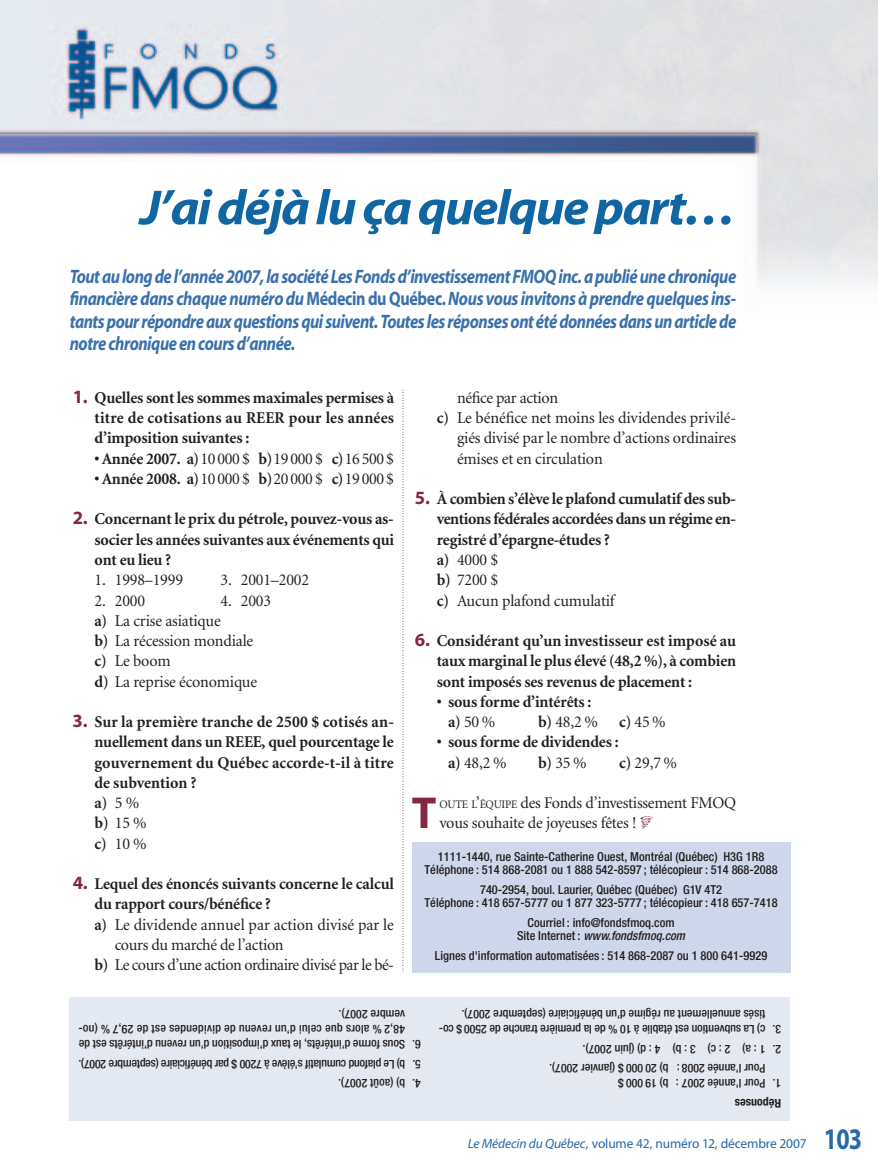
<style>
.page{position:relative;width:878px;height:1175px;background:#fff}
.page>*{position:absolute;margin:0;border:0;box-sizing:border-box;transform-origin:0 0}
.t1{font:italic 700 49.5px "Myriad";letter-spacing:-.035em;color:#1065a3;scale:1.05 1}
.t2{font:700 45px "Myriad";color:#82293f}
.t3{font:700 30px "Myriad";color:#246aa7;scale:.8 1}
.t4{font:italic 700 19.5px/22.5px "Myriad";letter-spacing:-.03em;color:#3a70ab;text-align:justify;scale:.85 1}
.t5{font:700 16.5px/20.2px "Minion";letter-spacing:-.01em;color:#231f20}
.t6{font:16.5px/20.2px "Minion";letter-spacing:-.01em;color:#231f20}
.t7{font:16.5px "Minion";letter-spacing:-.03em;color:#231f20}
.t8{font:13.5px "Myriad";letter-spacing:-.01em;color:#246aa7}
.t9{font:500 condensed 12.3px/13.5px "Helvetica Neue";color:#231f20;text-align:center}
.t10{font:500 condensed 12px/15px "Helvetica Neue";color:#231f20;text-align:center}
.t11{font:500 condensed 12px/15px "Helvetica Neue";letter-spacing:.02em;color:#231f20}
.t12{font:500 condensed 12px "Helvetica Neue";letter-spacing:-.02em;color:#231f20}
.t13{font:700 condensed 12px "Helvetica Neue";color:#231f20}
.s1{font-style:normal}
.s2{font-family:"Myriad";font-size:18.75px;color:#82293f}
.s3{font-weight:700}
.s4{font-weight:400}
.s5{font-size:11.55px}
.s6{font-style:italic}
</style>
<div class="page">
<img style="left:0;top:0;width:878px;height:287px">
<svg style="left:402px;top:390px;width:1px;height:582px"></svg>
<div style="left:412px;top:842px;width:378px;height:130px;background:#cfd8ea"></div>
<div style="left:70px;top:997px;width:720px;height:123px;background:#e4e9f1"></div>
<h1 class="t1" style="left:140px;top:189px;width:569px">J’ai déjà lu ça quelque part…</h1>
<p class="t4" style="left:70px;top:267px;width:785px">Tout au long de l’année 2007, la société Les Fonds d’investissement FMOQ inc. a publié une chronique financière dans chaque numéro du <span class="s1">Médecin du Québec.</span> Nous vous invitons à prendre quelques ins&shy;tants pour répondre aux questions qui suivent. Toutes les réponses ont été données dans un article de notre chronique en cours d’année.</p>
<p class="t5" style="left:94px;top:389px;width:301px;text-align:justify;text-indent:-22px"><span class="s2">1.</span> Quelles sont les sommes maximales permises à titre de cotisations au REER pour les années d’imposition suivantes :</p>
<p class="t6" style="left:94px;top:449px;width:301px"><span class="s3">• Année 2007. a)</span>10 000 $ <span class="s3">b)</span>19 000 $ <span class="s3">c)</span>16 500 $</p>
<p class="t6" style="left:94px;top:470px;width:301px"><span class="s3">• Année 2008. a)</span>10 000 $ <span class="s3">b)</span>20 000 $ <span class="s3">c)</span>19 000 $</p>
<p class="t5" style="left:94px;top:510px;width:301px;text-align:justify;text-indent:-22px"><span class="s2">2.</span> Concernant le prix du pétrole, pouvez-vous as&shy;socier les années suivantes aux événements qui ont eu lieu ?</p>
<p class="t6" style="left:94px;top:571px;width:90px">1. 1998–1999</p>
<p class="t6" style="left:220px;top:571px;width:90px">3. 2001–2002</p>
<p class="t6" style="left:94px;top:591px;width:52px">2. 2000</p>
<p class="t6" style="left:94px;top:591px;width:178px;text-indent:126px">4. 2003 <span class="s3">a)</span> La crise asiatique<br><span class="s3">b)</span> La récession mondiale<br><span class="s3">c)</span> Le boom<br><span class="s3">d)</span> La reprise économique</p>
<p class="t5" style="left:94px;top:713px;width:301px;text-indent:-22px"><span class="s2">3.</span> Sur la première tranche de 2500 $ cotisés an&shy;nuellement dans un REEE, quel pourcentage le gouvernement du Québec accorde-t-il à titre de subvention ?<br>a) <span class="s4">5%<br></span>b) <span class="s4">15 %<br></span>c) <span class="s4">10 %</span></p>
<p class="t5" style="left:73px;top:875px;width:323px"><span class="s2">4.</span> Lequel des énoncés suivants concerne le calcul</p>
<p class="t5" style="left:94px;top:895px;width:178px">du rapport cours/bénéfice ?</p>
<p class="t6" style="left:94px;top:915px;width:301px"><span class="s3">a)</span> Le dividende annuel par action divisé par le</p>
<p class="t6" style="left:115px;top:935px;width:170px">cours du marché de l’action</p>
<p class="t7" style="left:94px;top:958px;width:301px"><span class="s3">b)</span> Le cours d’une action ordinaire divisé par le bé-</p>
<p class="t6" style="left:457px;top:389px;width:103px">néfice par action</p>
<p class="t6" style="left:436px;top:409px;width:301px"><span class="s3">c)</span> Le bénéfice net moins les dividendes privilé-</p>
<p class="t6" style="left:457px;top:429px;width:280px">giés divisé par le nombre d’actions ordinaires</p>
<p class="t6" style="left:457px;top:449px;width:147px">émises et en circulation</p>
<p class="t5" style="left:436px;top:490px;width:301px;text-indent:-22px"><span class="s2">5.</span> À combien s’élève le plafond cumulatif des sub&shy;ventions fédérales accordées dans un régime en&shy;registré d’épargne-études ?<br>a) <span class="s4">4000 $<br></span>b) <span class="s4">7200 $<br></span>c) <span class="s4">Aucun plafond cumulatif</span></p>
<p class="t5" style="left:436px;top:632px;width:301px;text-align:justify;text-indent:-22px"><span class="s2">6.</span> Considérant qu’un investisseur est imposé au taux marginal le plus élevé (48,2 %), à combien sont imposés ses revenus de placement :</p>
<p class="t5" style="left:448px;top:692px;width:145px;text-indent:-11px">• sous forme d’intérêts : a) <span class="s4">50%</span></p>
<p class="t6" style="left:538px;top:713px;width:61px"><span class="s3">b)</span> 48,2 %</p>
<p class="t6" style="left:619px;top:713px;width:48px"><span class="s3">c)</span> 45%</p>
<p class="t5" style="left:448px;top:733px;width:172px;text-indent:-11px">• sous forme de dividendes : a) <span class="s4">48,2 %</span></p>
<p class="t6" style="left:538px;top:753px;width:50px"><span class="s3">b)</span> 35%</p>
<p class="t6" style="left:619px;top:753px;width:59px"><span class="s3">c)</span> 29,7 %</p>
<h2 class="t2" style="left:412px;top:796px;width:26px">T</h2>
<p class="t6" style="left:439px;top:794px;width:298px"><span class="s5">OUTE L</span>’<span class="s5">ÉQUIPE</span> des Fonds d’investissement FMOQ vous souhaite de joyeuses fêtes !</p>
<p class="t9" style="left:424px;top:851px;width:354px">1111-1440, rue Sainte-Catherine Ouest, Montréal (Québec) H3G 1R8<br>Téléphone : 514 868-2081 ou 1 888 542-8597 ; télécopieur : 514 868-2088</p>
<p class="t9" style="left:424px;top:884px;width:354px">740-2954, boul. Laurier, Québec (Québec) G1V 4T2<br>Téléphone : 418 657-5777 ou 1 877 323-5777 ; télécopieur : 418 657-7418</p>
<p class="t9" style="left:517px;top:917px;width:169px">Courriel : info@fondsfmoq.com<br>Site Internet : <span class="s6">www.fondsfmoq.com</span></p>
<p class="t9" style="left:435px;top:950px;width:334px">Lignes d'information automatisées : 514 868-2087 ou 1 800 641-9929</p>
<p class="t11" style="left:405px;top:1036px;width:328px;rotate:-180deg">48,2 % alors que celui d’un revenu de dividendes est de 29,7 % (no&shy;vembre 2007).</p>
<p class="t10" style="left:781px;top:1036px;width:343px;rotate:-180deg">3. c) La subvention est établie à 10 % de la première tranche de 2500 $ co&shy;tisés annuellement au régime d’un bénéficiaire (septembre 2007).</p>
<p class="t10" style="left:405px;top:1051px;width:328px;rotate:-180deg">Sous forme d’intérêts, le taux d’imposition d’un revenu d’intérêts est de</p>
<p class="t10" style="left:421px;top:1051px;width:10px;rotate:-180deg">6.</p>
<p class="t10" style="left:781px;top:1055px;width:200px;rotate:-180deg">2. 1 : a) 2 : c) 3 : b) 4 : d) (juin 2007).</p>
<p class="t12" style="left:405px;top:1068px;width:328px;rotate:-180deg">b) Le plafond cumulatif s’élève à 7200 $ par bénéficiaire (septembre 2007).</p>
<p class="t10" style="left:421px;top:1070px;width:10px;rotate:-180deg">5.</p>
<p class="t10" style="left:765px;top:1075px;width:218px;rotate:-180deg">Pour l’année 2008 : b) 20 000 $ (janvier 2007).</p>
<p class="t10" style="left:405px;top:1090px;width:68px;rotate:-180deg">b) (août 2007).</p>
<p class="t10" style="left:421px;top:1090px;width:10px;rotate:-180deg">4.</p>
<p class="t10" style="left:765px;top:1090px;width:149px;rotate:-180deg">Pour l’année 2007 : b) 19 000 $</p>
<p class="t10" style="left:781px;top:1090px;width:10px;rotate:-180deg">1.</p>
<p class="t13" style="left:781px;top:1107px;width:48px;rotate:-180deg">Réponses</p>
<p class="t8" style="left:468px;top:1137px;width:340px"><span class="s6">Le Médecin du Québec,</span> volume 42, numéro 12, décembre 2007</p>
<h3 class="t3" style="left:823px;top:1127px;width:49px">103</h3>
</div>
